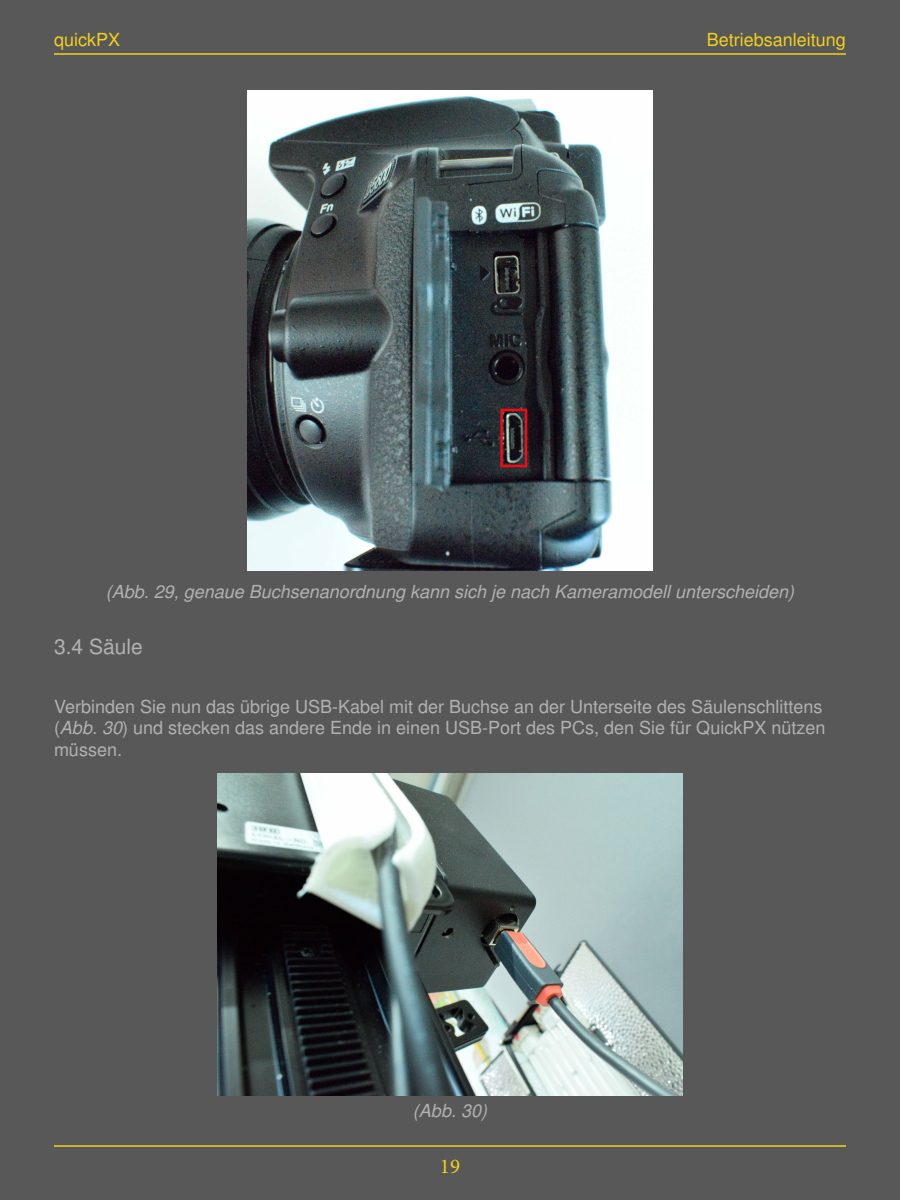
<style>
.page{position:relative;width:900px;height:1200px;background:#585858}
.page>*{position:absolute;margin:0;border:0;box-sizing:border-box;transform-origin:0 0}
.t1{font:21px "Sans";color:#b3b2b2}
.t2{font:21px "Minion Pro";color:#f4d11c}
.t3{font:18px/21.6px "Sans";color:#b3b2b2}
.t4{font:italic 18px "Sans";color:#b3b2b2}
.t5{font:18px "Sans";color:#f4d11c}
.s1{font-style:italic}
</style>
<div class="page">
<hr style="left:54px;top:53px;width:792px;height:2px;background:#f4d11c">
<hr style="left:54px;top:1145px;width:792px;height:2px;background:#f4d11c">
<img style="left:248px;top:91px;width:404px;height:480px">
<img style="left:217px;top:774px;width:466px;height:321px">
<p class="t5" style="left:54px;top:29px;width:68px">quickPX</p>
<p class="t5" style="left:707px;top:29px;width:141px">Betriebsanleitung</p>
<p class="t4" style="left:106px;top:581px;width:690px">(Abb. 29, genaue Buchsenanordnung kann sich je nach Kameramodell unterscheiden)</p>
<p class="t1" style="left:54px;top:634px;width:90px">3.4 Säule</p>
<p class="t3" style="left:54px;top:695px;width:773px">Verbinden Sie nun das übrige USB-Kabel mit der Buchse an der Unterseite des Säulenschlittens (<span class="s1">Abb. 30</span>) und stecken das andere Ende in einen USB-Port des PCs, den Sie für QuickPX nützen müssen.</p>
<p class="t4" style="left:413px;top:1100px;width:76px">(Abb. 30)</p>
<p class="t2" style="left:440px;top:1152px;width:22px">19</p>
</div>
